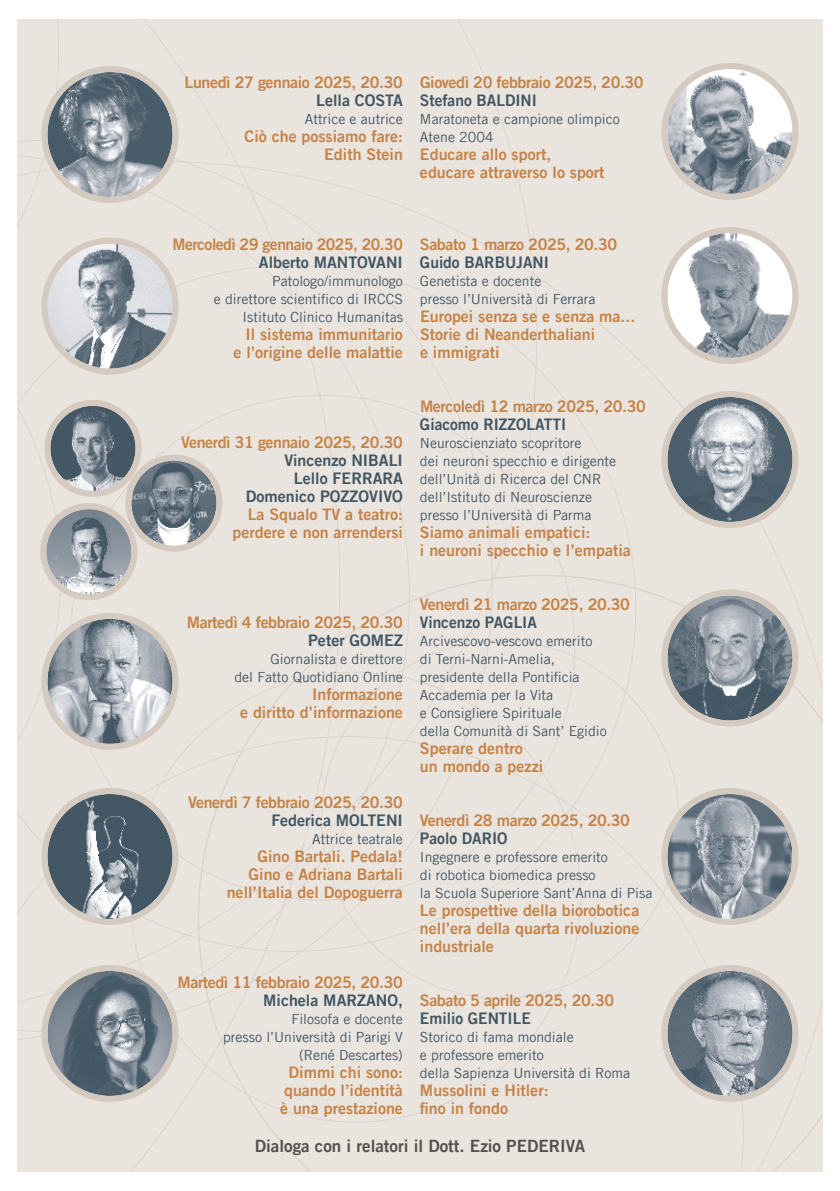
<style>
.page{position:relative;width:840px;height:1191px;background:#fff}
.page>*{position:absolute;margin:0;border:0;box-sizing:border-box;transform-origin:0 0}
.t1{font:17px "Trade Gothic LT Com Bd 2";color:#54514e}
.t2{font:16px/18px "Trade Gothic LT Com Bd 2";color:#c58448;text-align:right}
.t3{font:16px "Trade Gothic LT Com Bd 2";letter-spacing:-.025em;color:#c58448}
.t4{font:16px/18px "Trade Gothic LT Com Bd 2";color:#425663;text-align:right}
.t5{font:16px "Trade Gothic LT Com Bd 2";letter-spacing:-.03em;color:#c58448}
.t6{font:14px/18px "Trade Gothic LT Com";color:#425663}
</style>
<div class="page">
<div style="left:537px;top:19px;width:285px;height:556px;background:#eae4df"></div>
<div style="left:537px;top:265px;width:99px;height:310px;background:#eae4df"></div>
<svg style="left:537px;top:575px;width:285px;height:597px;background:#e8e2dc"></svg>
<div style="left:340px;top:19px;width:197px;height:695px;background:#eae4df"></div>
<div style="left:17px;top:19px;width:323px;height:132px;background:#eae4df"></div>
<div style="left:17px;top:151px;width:392px;height:563px;background:#eae4df"></div>
<div style="left:17px;top:714px;width:726px;height:458px;background:#eae4df"></div>
<img style="left:47px;top:72px;width:125px;height:125px;border-radius:62px">
<div style="left:41px;top:66px;width:137px;height:137px;border:6px solid #d4cabf;border-radius:50%"></div>
<img style="left:667px;top:69px;width:125px;height:125px;border-radius:62px">
<div style="left:661px;top:63px;width:137px;height:137px;border:6px solid #d4cabf;border-radius:50%"></div>
<img style="left:47px;top:244px;width:125px;height:124px;border-radius:62px">
<div style="left:41px;top:238px;width:137px;height:136px;border:6px solid #d4cabf;border-radius:50%"></div>
<img style="left:667px;top:233px;width:125px;height:125px;border-radius:62px">
<div style="left:661px;top:227px;width:137px;height:137px;border:6px solid #d4cabf;border-radius:50%"></div>
<img style="left:50px;top:406px;width:85px;height:85px;border-radius:43px">
<div style="left:44px;top:400px;width:97px;height:97px;border:6px solid #d4cabf;border-radius:50%"></div>
<img style="left:131px;top:460px;width:85px;height:85px;border-radius:43px">
<div style="left:125px;top:454px;width:97px;height:97px;border:6px solid #d4cabf;border-radius:50%"></div>
<img style="left:46px;top:509px;width:85px;height:85px;border-radius:43px">
<div style="left:40px;top:503px;width:97px;height:97px;border:6px solid #d4cabf;border-radius:50%"></div>
<img style="left:667px;top:397px;width:125px;height:125px;border-radius:62px">
<div style="left:661px;top:391px;width:137px;height:137px;border:6px solid #d4cabf;border-radius:50%"></div>
<img style="left:47px;top:619px;width:125px;height:125px;border-radius:62px">
<div style="left:41px;top:613px;width:137px;height:137px;border:6px solid #d4cabf;border-radius:50%"></div>
<img style="left:667px;top:595px;width:125px;height:125px;border-radius:62px">
<div style="left:661px;top:589px;width:137px;height:137px;border:6px solid #d4cabf;border-radius:50%"></div>
<img style="left:47px;top:794px;width:125px;height:125px;border-radius:62px">
<div style="left:41px;top:788px;width:137px;height:137px;border:6px solid #d4cabf;border-radius:50%"></div>
<img style="left:667px;top:794px;width:125px;height:125px;border-radius:62px">
<div style="left:661px;top:788px;width:137px;height:137px;border:6px solid #d4cabf;border-radius:50%"></div>
<img style="left:47px;top:971px;width:125px;height:125px;border-radius:62px">
<div style="left:41px;top:965px;width:137px;height:137px;border:6px solid #d4cabf;border-radius:50%"></div>
<img style="left:667px;top:971px;width:125px;height:125px;border-radius:62px">
<div style="left:661px;top:965px;width:137px;height:137px;border:6px solid #d4cabf;border-radius:50%"></div>
<p class="t3" style="left:184px;top:72px;width:220px">Lunedì 27 gennaio 2025, 20.30</p>
<p class="t4" style="left:316px;top:91px;width:88px">Lella COSTA</p>
<p class="t6" style="left:305px;top:109px;width:99px">Attrice e autrice</p>
<p class="t2" style="left:244px;top:127px;width:160px">Ciò che possiamo fare:<br>Edith Stein</p>
<p class="t3" style="left:420px;top:72px;width:225px">Giovedì 20 febbraio 2025, 20.30</p>
<p class="t4" style="left:420px;top:91px;width:118px">Stefano BALDINI</p>
<p class="t6" style="left:420px;top:109px;width:201px">Maratoneta e campione olimpico<br>Atene 2004</p>
<p class="t2" style="left:420px;top:145px;width:186px;text-align:left">Educare allo sport, educare attraverso lo sport</p>
<p class="t5" style="left:172px;top:234px;width:232px">Mercoledì 29 gennaio 2025, 20.30</p>
<p class="t4" style="left:259px;top:253px;width:145px">Alberto MANTOVANI</p>
<p class="t6" style="left:214px;top:271px;width:190px;text-align:right">Patologo/immunologo<br>e direttore scientifico di IRCCS<br>Istituto Clinico Humanitas</p>
<p class="t2" style="left:233px;top:325px;width:171px">Il sistema immunitario<br>e l’origine delle malattie</p>
<p class="t3" style="left:181px;top:432px;width:223px">Venerdì 31 gennaio 2025, 20.30</p>
<p class="t4" style="left:246px;top:451px;width:158px">Vincenzo NIBALI<br>Lello FERRARA<br>Domenico POZZOVIVO</p>
<p class="t2" style="left:232px;top:505px;width:172px">La Squalo TV a teatro: perdere e non arrendersi</p>
<p class="t3" style="left:187px;top:612px;width:217px">Martedì 4 febbraio 2025, 20.30</p>
<p class="t4" style="left:308px;top:631px;width:96px">Peter GOMEZ</p>
<p class="t6" style="left:234px;top:649px;width:170px;text-align:right">Giornalista e direttore<br>del Fatto Quotidiano Online</p>
<p class="t2" style="left:240px;top:685px;width:164px">Informazione<br>e diritto d’informazione</p>
<p class="t3" style="left:188px;top:792px;width:216px">Venerdì 7 febbraio 2025, 20.30</p>
<p class="t4" style="left:271px;top:811px;width:133px">Federica MOLTENI</p>
<p class="t6" style="left:312px;top:829px;width:92px">Attrice teatrale</p>
<p class="t2" style="left:227px;top:847px;width:178px">Gino Bartali. Pedala!<br>Gino e Adriana Bartali nell’Italia del Dopoguerra</p>
<p class="t3" style="left:420px;top:234px;width:199px">Sabato 1 marzo 2025, 20.30</p>
<p class="t4" style="left:420px;top:253px;width:130px">Guido BARBUJANI</p>
<p class="t6" style="left:420px;top:271px;width:177px">Genetista e docente<br>presso l’Università di Ferrara</p>
<p class="t2" style="left:420px;top:307px;width:217px;text-align:left">Europei senza se e senza ma...<br>Storie di Neanderthaliani<br>e immigrati</p>
<p class="t3" style="left:420px;top:396px;width:227px">Mercoledì 12 marzo 2025, 20.30</p>
<p class="t4" style="left:420px;top:415px;width:148px">Giacomo RIZZOLATTI</p>
<p class="t6" style="left:420px;top:433px;width:198px">Neuroscienziato scopritore<br>dei neuroni specchio e dirigente dell’Unità di Ricerca del CNR dell’Istituto di Neuroscienze presso l’Università di Parma</p>
<p class="t2" style="left:420px;top:523px;width:212px;text-align:left">Siamo animali empatici:<br>i neuroni specchio e l’empatia</p>
<p class="t3" style="left:420px;top:594px;width:211px">Venerdì 21 marzo 2025, 20.30</p>
<p class="t4" style="left:420px;top:613px;width:118px">Vincenzo PAGLIA</p>
<p class="t6" style="left:420px;top:631px;width:188px">Arcivescovo-vescovo emerito di Terni-Narni-Amelia, presidente della Pontificia<br>Accademia per la Vita<br>e Consigliere Spirituale<br>della Comunità di Sant’ Egidio</p>
<p class="t2" style="left:420px;top:739px;width:125px;text-align:left">Sperare dentro un mondo a pezzi</p>
<p class="t3" style="left:420px;top:810px;width:211px">Venerdì 28 marzo 2025, 20.30</p>
<p class="t4" style="left:420px;top:829px;width:89px">Paolo DARIO</p>
<p class="t6" style="left:420px;top:847px;width:234px">Ingegnere e professore emerito<br>di robotica biomedica presso<br>la Scuola Superiore Sant’Anna di Pisa</p>
<p class="t2" style="left:420px;top:901px;width:221px;text-align:justify">Le prospettive della biorobotica nell’era della quarta rivoluzione industriale</p>
<p class="t3" style="left:177px;top:972px;width:227px">Martedì 11 febbraio 2025, 20.30</p>
<p class="t4" style="left:263px;top:991px;width:141px">Michela MARZANO,</p>
<p class="t6" style="left:223px;top:1009px;width:181px;text-align:right">Filosofa e docente<br>presso l’Università di Parigi V (René Descartes)</p>
<p class="t2" style="left:280px;top:1063px;width:124px;text-align:center">Dimmi chi sono: quando l’identità è una prestazione</p>
<p class="t3" style="left:420px;top:990px;width:195px">Sabato 5 aprile 2025, 20.30</p>
<p class="t4" style="left:420px;top:1009px;width:112px">Emilio GENTILE</p>
<p class="t6" style="left:420px;top:1027px;width:211px">Storico di fama mondiale<br>e professore emerito<br>della Sapienza Università di Roma</p>
<p class="t2" style="left:420px;top:1081px;width:130px;text-align:left">Mussolini e Hitler: fino in fondo</p>
<p class="t1" style="left:255px;top:1135px;width:331px">Dialoga con i relatori il Dott. Ezio PEDERIVA</p>
</div>
